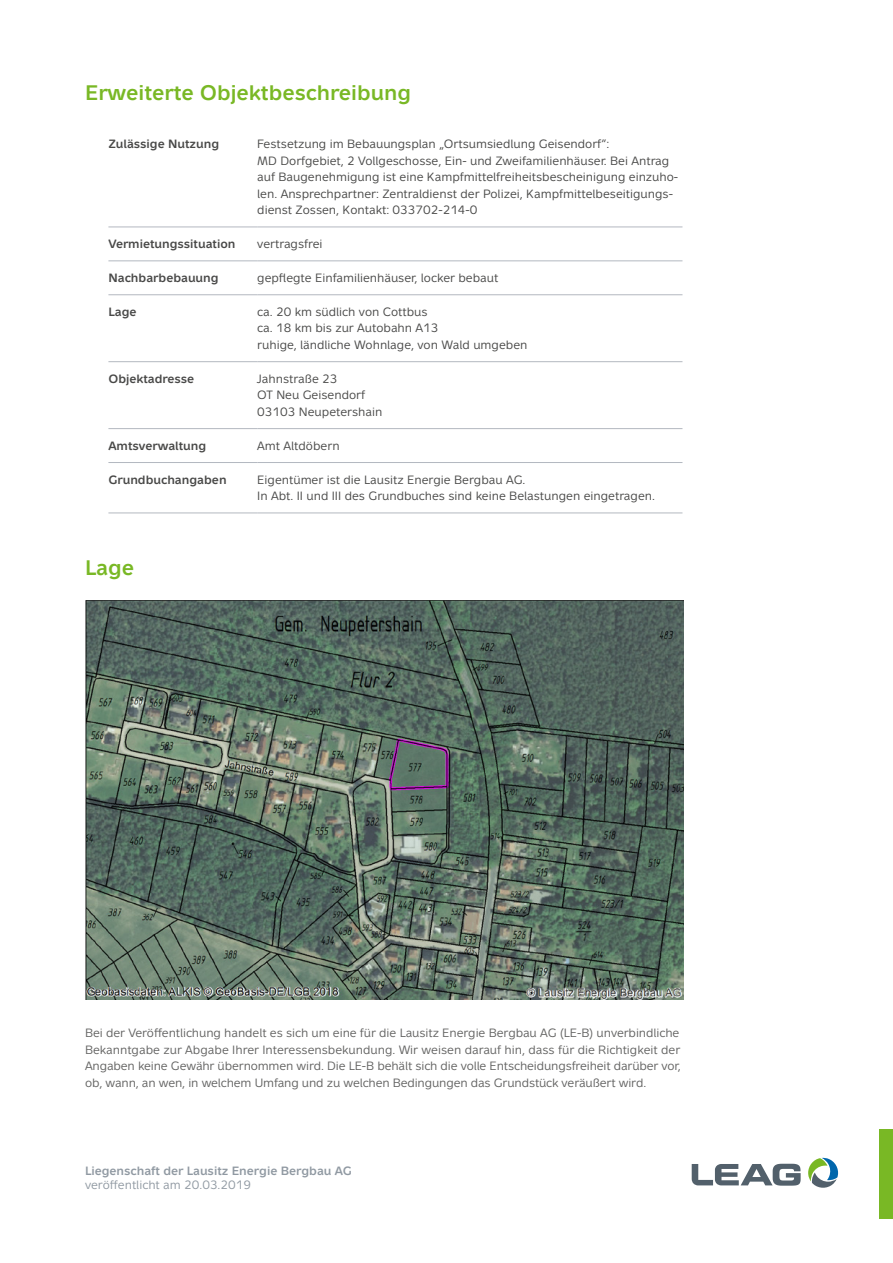
<style>
.page{position:relative;width:893px;height:1263px;background:#fff}
.page>*{position:absolute;margin:0;border:0;box-sizing:border-box;transform-origin:0 0}
.t1{font:700 21px "Metron";color:#79b825}
.t2{font:12px/16.5px "Metron";color:#484847}
.t3{font:12px/16.5px "Metron";letter-spacing:-.01em;color:#626261;text-align:justify}
.t4{font:700 12px "Metron";color:#484847}
.t5{font:700 12px "Metron";color:#9099a2}
.t6{font:12px "Metron";color:#9099a2}
</style>
<div class="page">
<div style="left:879px;top:1129px;width:14px;height:89px;background:#79b825"></div>
<svg style="left:692px;top:1164px;width:109px;height:22px"></svg>
<svg style="left:808px;top:1158px;width:31px;height:30px"></svg>
<hr style="left:108px;top:227px;width:149px;height:1px;background:#b3b8c0">
<hr style="left:257px;top:227px;width:425px;height:1px;background:#b3b8c0">
<hr style="left:108px;top:260px;width:149px;height:1px;background:#b3b8c0">
<hr style="left:257px;top:260px;width:425px;height:1px;background:#b3b8c0">
<hr style="left:108px;top:294px;width:149px;height:1px;background:#b3b8c0">
<hr style="left:257px;top:294px;width:425px;height:1px;background:#b3b8c0">
<hr style="left:108px;top:361px;width:149px;height:1px;background:#b3b8c0">
<hr style="left:257px;top:361px;width:425px;height:1px;background:#b3b8c0">
<hr style="left:108px;top:428px;width:149px;height:1px;background:#b3b8c0">
<hr style="left:257px;top:428px;width:425px;height:1px;background:#b3b8c0">
<hr style="left:108px;top:462px;width:149px;height:1px;background:#b3b8c0">
<hr style="left:257px;top:462px;width:425px;height:1px;background:#b3b8c0">
<hr style="left:108px;top:513px;width:149px;height:1px;background:#b3b8c0">
<hr style="left:257px;top:513px;width:425px;height:1px;background:#b3b8c0">
<img style="left:85px;top:600px;width:599px;height:399px">
<h1 class="t1" style="left:85px;top:80px;width:327px">Erweiterte Objektbeschreibung</h1>
<p class="t4" style="left:108px;top:137px;width:112px">Zulässige Nutzung</p>
<p class="t2" style="left:257px;top:136px;width:422px">Festsetzung im Bebauungsplan „Ortsumsiedlung Geisendorf“:<br>MD Dorfgebiet, 2 Vollgeschosse, Ein- und Zweifamilienhäuser. Bei Antrag auf Baugenehmigung ist eine Kampfmittelfreiheitsbescheinigung einzuho&shy;len. Ansprechpartner: Zentraldienst der Polizei, Kampfmittelbeseitigungs&shy;dienst Zossen, Kontakt: 033702-214-0</p>
<p class="t4" style="left:108px;top:237px;width:129px">Vermietungssituation</p>
<p class="t2" style="left:257px;top:236px;width:67px">vertragsfrei</p>
<p class="t4" style="left:108px;top:270px;width:112px">Nachbarbebauung</p>
<p class="t2" style="left:257px;top:270px;width:243px">gepflegte Einfamilienhäuser, locker bebaut</p>
<p class="t4" style="left:108px;top:304px;width:30px">Lage</p>
<p class="t2" style="left:257px;top:303px;width:272px">ca. 20 km südlich von Cottbus<br>ca. 18 km bis zur Autobahn A13<br>ruhige, ländliche Wohnlage, von Wald umgeben</p>
<p class="t4" style="left:108px;top:371px;width:87px">Objektadresse</p>
<p class="t2" style="left:257px;top:370px;width:127px">Jahnstraße 23<br>OT Neu Geisendorf<br>03103 Neupetershain</p>
<p class="t4" style="left:108px;top:438px;width:99px">Amtsverwaltung</p>
<p class="t2" style="left:257px;top:437px;width:84px">Amt Altdöbern</p>
<p class="t4" style="left:108px;top:472px;width:120px">Grundbuchangaben</p>
<p class="t2" style="left:257px;top:471px;width:399px">Eigentümer ist die Lausitz Energie Bergbau AG.<br>In Abt. II und III des Grundbuches sind keine Belastungen eingetragen.</p>
<h1 class="t1" style="left:85px;top:555px;width:51px">Lage</h1>
<p class="t3" style="left:85px;top:1025px;width:597px">Bei der Veröffentlichung handelt es sich um eine für die Lausitz Energie Bergbau AG (LE-B) unverbindliche Bekanntgabe zur Abgabe Ihrer Interessensbekundung. Wir weisen darauf hin, dass für die Richtigkeit der Angaben keine Gewähr übernommen wird. Die LE-B behält sich die volle Entscheidungsfreiheit darüber vor, ob, wann, an wen, in welchem Umfang und zu welchen Bedingungen das Grundstück veräußert wird.</p>
<p class="t5" style="left:85px;top:1163px;width:268px">Liegenschaft der Lausitz Energie Bergbau AG</p>
<p class="t6" style="left:85px;top:1178px;width:168px">veröffentlicht am 20.03.2019</p>
</div>
